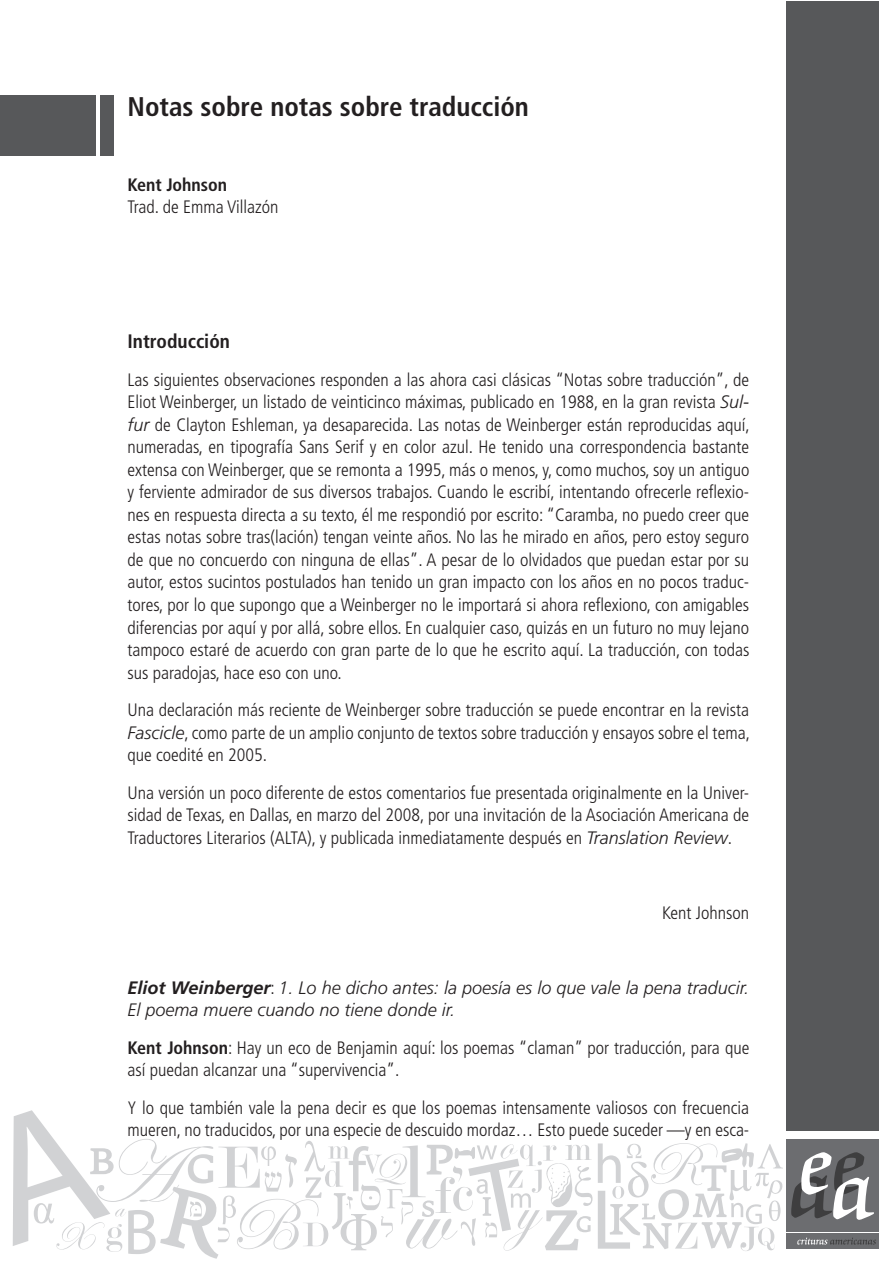
<style>
.page{position:relative;width:893px;height:1263px;background:#fff}
.page>*{position:absolute;margin:0;border:0;box-sizing:border-box;transform-origin:0 0}
.t1{font:700 condensed 27px "Frutiger";color:#231f20}
.t2{font:700 condensed 19.5px "Frutiger";color:#231f20}
.t3{font:300 condensed 18px/22.5px "Frutiger";color:#231f20;text-align:justify}
.t4{font:italic 300 18px/22.5px "Frutiger";color:#231f20}
.t5{font:700 condensed 18px "Frutiger";color:#231f20}
.s1{font-style:italic;font-stretch:normal}
.s2{font-weight:700}
.s3{font-style:normal;font-stretch:condensed}
</style>
<div class="page">
<div style="left:100px;top:96px;width:14px;height:60px;background:#57585a"></div>
<div style="left:0;top:96px;width:95px;height:60px;background:#57585a"></div>
<svg style="left:598px;top:1143px;width:185px;height:108px"></svg>
<svg style="left:13px;top:1110px;width:579px;height:149px"></svg>
<div style="left:786px;top:1233px;width:93px;height:16px;background:#6c6d70"></div>
<svg style="left:797px;top:1238px;width:79px;height:6px"></svg>
<div style="left:786px;top:1139px;width:93px;height:92px;background:#6c6d70"></div>
<svg style="left:791px;top:1152px;width:83px;height:68px"></svg>
<div style="left:786px;top:1px;width:93px;height:1130px;background:#57585a"></div>
<h1 class="t1" style="left:128px;top:91px;width:403px">Notas sobre notas sobre traducción</h1>
<p class="t5" style="left:128px;top:174px;width:101px">Kent Johnson</p>
<p class="t3" style="left:128px;top:196px;width:152px">Trad. de Emma Villazón</p>
<p class="t2" style="left:128px;top:330px;width:104px">Introducción</p>
<p class="t3" style="left:128px;top:369px;width:624px">Las siguientes observaciones responden a las ahora casi clásicas “Notas sobre traducción”, de Eliot Weinberger, un listado de veinticinco máximas, publicado en 1988, en la gran revista <span class="s1">Sul&shy;fur</span> de Clayton Eshleman, ya desaparecida. Las notas de Weinberger están reproducidas aquí, numeradas, en tipografía Sans Serif y en color azul. He tenido una correspondencia bastante extensa con Weinberger, que se remonta a 1995, más o menos, y, como muchos, soy un antiguo y ferviente admirador de sus diversos trabajos. Cuando le escribí, intentando ofrecerle reflexio&shy;nes en respuesta directa a su texto, él me respondió por escrito: “Caramba, no puedo creer que estas notas sobre tras(lación) tengan veinte años. No las he mirado en años, pero estoy seguro de que no concuerdo con ninguna de ellas”. A pesar de lo olvidados que puedan estar por su autor, estos sucintos postulados han tenido un gran impacto con los años en no pocos traduc&shy;tores, por lo que supongo que a Weinberger no le importará si ahora reflexiono, con amigables diferencias por aquí y por allá, sobre ellos. En cualquier caso, quizás en un futuro no muy lejano tampoco estaré de acuerdo con gran parte de lo que he escrito aquí. La traducción, con todas sus paradojas, hace eso con uno.</p>
<p class="t3" style="left:128px;top:699px;width:624px">Una declaración más reciente de Weinberger sobre traducción se puede encontrar en la revista <span class="s1">Fascicle</span>, como parte de un amplio conjunto de textos sobre traducción y ensayos sobre el tema, que coedité en 2005.</p>
<p class="t3" style="left:128px;top:781px;width:623px">Una versión un poco diferente de estos comentarios fue presentada originalmente en la Univer&shy;sidad de Texas, en Dallas, en marzo del 2008, por una invitación de la Asociación Americana de Traductores Literarios (ALTA), y publicada inmediatamente después en <span class="s1">Translation Review</span>.</p>
<p class="t3" style="left:662px;top:901px;width:89px">Kent Johnson</p>
<p class="t4" style="left:128px;top:976px;width:623px"><span class="s2">Eliot Weinberger</span><span class="s3">:</span> 1. Lo he dicho antes: la poesía es lo que vale la pena traducir.<br>El poema muere cuando no tiene donde ir.</p>
<p class="t3" style="left:128px;top:1036px;width:623px"><span class="s2">Kent Johnson</span>: Hay un eco de Benjamin aquí: los poemas “claman” por traducción, para que así puedan alcanzar una “supervivencia”.</p>
<p class="t3" style="left:128px;top:1096px;width:623px">Y lo que también vale la pena decir es que los poemas intensamente valiosos con frecuencia mueren, no traducidos, por una especie de descuido mordaz… Esto puede suceder —y en esca-</p>
</div>
